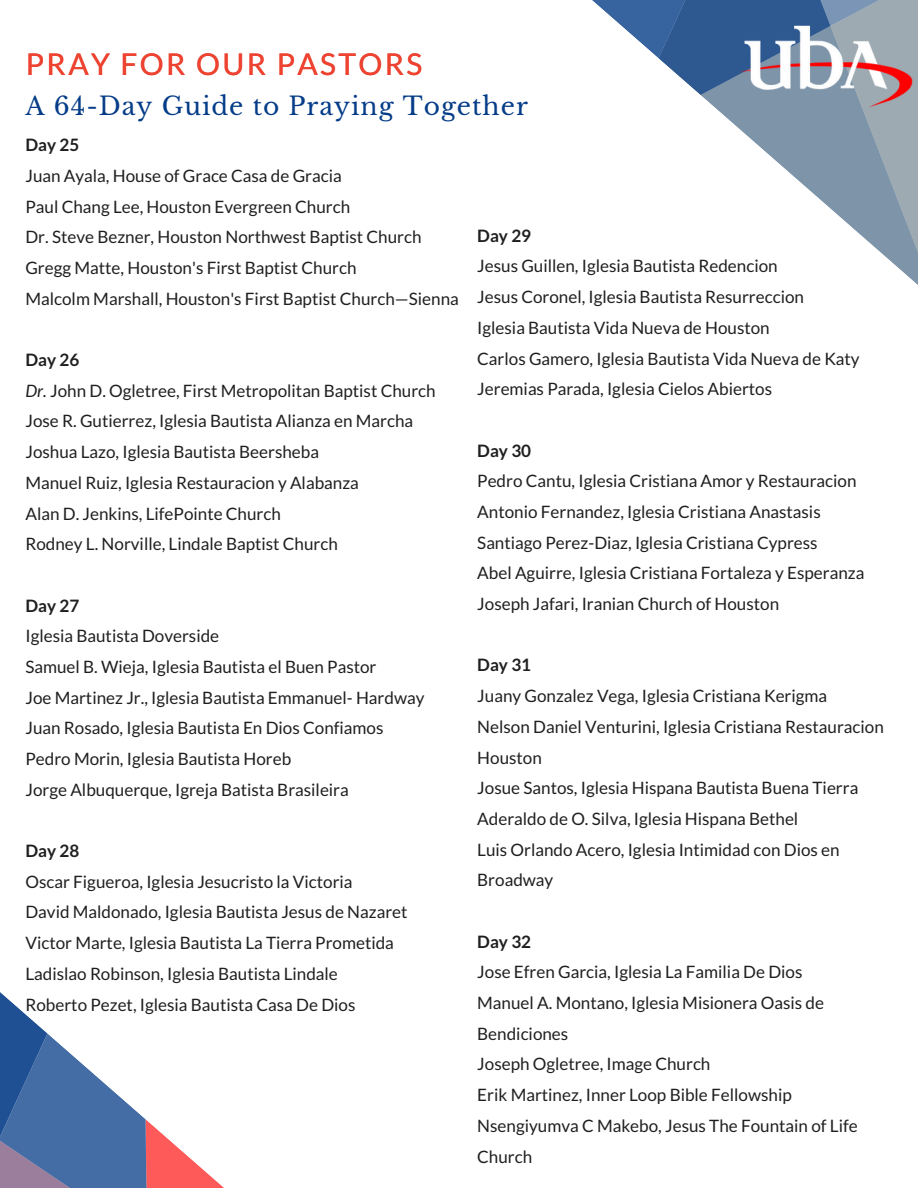
<style>
.page{position:relative;width:918px;height:1188px;background:#fff}
.page>*{position:absolute;margin:0;border:0;box-sizing:border-box;transform-origin:0 0}
.t1{font:30px "Lato";letter-spacing:.08em;color:#ed4330}
.t2{font:24.9px "Libre Baskerville";letter-spacing:.04em;color:#053c88}
.t3{font:17.1px/30.8px "Lato";color:#1f1f1f}
.t4{font:700 17.1px "Lato";color:#1f1f1f}
.s1{font-style:italic}
</style>
<div class="page">
<svg style="left:777px;top:135px;width:141px;height:150px"></svg>
<svg style="left:592px;top:0;width:326px;height:135px"></svg>
<svg style="left:0;top:992px;width:224px;height:196px"></svg>
<img style="left:737px;top:0;width:178px;height:158px">
<p class="t1" style="left:26px;top:45px;width:398px">PRAY FOR OUR PASTORS</p>
<p class="t2" style="left:25px;top:91px;width:504px">A 64-Day Guide to Praying Together</p>
<p class="t4" style="left:25px;top:134px;width:55px">Day 25</p>
<p class="t3" style="left:25px;top:160px;width:318px">Juan Ayala, House of Grace Casa de Gracia</p>
<p class="t3" style="left:25px;top:191px;width:326px">Paul Chang Lee, Houston Evergreen Church</p>
<p class="t3" style="left:25px;top:221px;width:398px">Dr. Steve Bezner, Houston Northwest Baptist Church</p>
<p class="t3" style="left:25px;top:252px;width:333px">Gregg Matte, Houston's First Baptist Church</p>
<p class="t3" style="left:25px;top:283px;width:435px">Malcolm Marshall, Houston's First Baptist Church—Sienna</p>
<p class="t4" style="left:25px;top:349px;width:55px">Day 26</p>
<p class="t3" style="left:25px;top:375px;width:412px"><span class="s1">Dr.</span> John D. Ogletree, First Metropolitan Baptist Church</p>
<p class="t3" style="left:25px;top:405px;width:389px">Jose R. Gutierrez, Iglesia Bautista Alianza en Marcha</p>
<p class="t3" style="left:25px;top:436px;width:295px">Joshua Lazo, Iglesia Bautista Beersheba</p>
<p class="t3" style="left:25px;top:467px;width:335px">Manuel Ruiz, Iglesia Restauracion y Alabanza</p>
<p class="t3" style="left:25px;top:498px;width:257px">Alan D. Jenkins, LifePointe Church</p>
<p class="t3" style="left:25px;top:528px;width:314px">Rodney L. Norville, Lindale Baptist Church</p>
<p class="t4" style="left:25px;top:595px;width:55px">Day 27</p>
<p class="t3" style="left:25px;top:620px;width:195px">Iglesia Bautista Doverside</p>
<p class="t3" style="left:25px;top:651px;width:353px">Samuel B. Wieja, Iglesia Bautista el Buen Pastor</p>
<p class="t3" style="left:25px;top:682px;width:401px">Joe Martinez Jr., Iglesia Bautista Emmanuel- Hardway</p>
<p class="t3" style="left:25px;top:712px;width:360px">Juan Rosado, Iglesia Bautista En Dios Confiamos</p>
<p class="t3" style="left:25px;top:743px;width:267px">Pedro Morin, Iglesia Bautista Horeb</p>
<p class="t3" style="left:25px;top:774px;width:325px">Jorge Albuquerque, Igreja Batista Brasileira</p>
<p class="t4" style="left:25px;top:840px;width:55px">Day 28</p>
<p class="t3" style="left:25px;top:866px;width:329px">Oscar Figueroa, Iglesia Jesucristo la Victoria</p>
<p class="t3" style="left:25px;top:897px;width:384px">David Maldonado, Iglesia Bautista Jesus de Nazaret</p>
<p class="t3" style="left:25px;top:927px;width:370px">Victor Marte, Iglesia Bautista La Tierra Prometida</p>
<p class="t3" style="left:25px;top:958px;width:314px">Ladislao Robinson, Iglesia Bautista Lindale</p>
<p class="t3" style="left:25px;top:989px;width:331px">Roberto Pezet, Iglesia Bautista Casa De Dios</p>
<p class="t4" style="left:477px;top:225px;width:55px">Day 29</p>
<p class="t3" style="left:477px;top:251px;width:302px">Jesus Guillen, Iglesia Bautista Redencion</p>
<p class="t3" style="left:477px;top:281px;width:328px">Jesus Coronel, Iglesia Bautista Resurreccion</p>
<p class="t3" style="left:477px;top:312px;width:294px">Iglesia Bautista Vida Nueva de Houston</p>
<p class="t3" style="left:477px;top:343px;width:384px">Carlos Gamero, Iglesia Bautista Vida Nueva de Katy</p>
<p class="t3" style="left:477px;top:373px;width:296px">Jeremias Parada, Iglesia Cielos Abiertos</p>
<p class="t4" style="left:477px;top:440px;width:55px">Day 30</p>
<p class="t3" style="left:477px;top:465px;width:381px">Pedro Cantu, Iglesia Cristiana Amor y Restauracion</p>
<p class="t3" style="left:477px;top:496px;width:345px">Antonio Fernandez, Iglesia Cristiana Anastasis</p>
<p class="t3" style="left:477px;top:527px;width:342px">Santiago Perez-Diaz, Iglesia Cristiana Cypress</p>
<p class="t3" style="left:477px;top:557px;width:389px">Abel Aguirre, Iglesia Cristiana Fortaleza y Esperanza</p>
<p class="t3" style="left:477px;top:588px;width:303px">Joseph Jafari, Iranian Church of Houston</p>
<p class="t4" style="left:477px;top:655px;width:55px">Day 31</p>
<p class="t3" style="left:477px;top:680px;width:351px">Juany Gonzalez Vega, Iglesia Cristiana Kerigma</p>
<p class="t3" style="left:477px;top:711px;width:408px">Nelson Daniel Venturini, Iglesia Cristiana Restauracion<br>Houston</p>
<p class="t3" style="left:477px;top:772px;width:383px">Josue Santos, Iglesia Hispana Bautista Buena Tierra</p>
<p class="t3" style="left:477px;top:803px;width:323px">Aderaldo de O. Silva, Iglesia Hispana Bethel</p>
<p class="t3" style="left:477px;top:834px;width:364px">Luis Orlando Acero, Iglesia Intimidad con Dios en<br>Broadway</p>
<p class="t4" style="left:477px;top:931px;width:55px">Day 32</p>
<p class="t3" style="left:477px;top:956px;width:327px">Jose Efren Garcia, Iglesia La Familia De Dios</p>
<p class="t3" style="left:477px;top:987px;width:348px">Manuel A. Montano, Iglesia Misionera Oasis de<br>Bendiciones</p>
<p class="t3" style="left:477px;top:1048px;width:235px">Joseph Ogletree, Image Church</p>
<p class="t3" style="left:477px;top:1079px;width:316px">Erik Martinez, Inner Loop Bible Fellowship</p>
<p class="t3" style="left:477px;top:1110px;width:382px">Nsengiyumva C Makebo, Jesus The Fountain of Life<br>Church</p>
</div>
